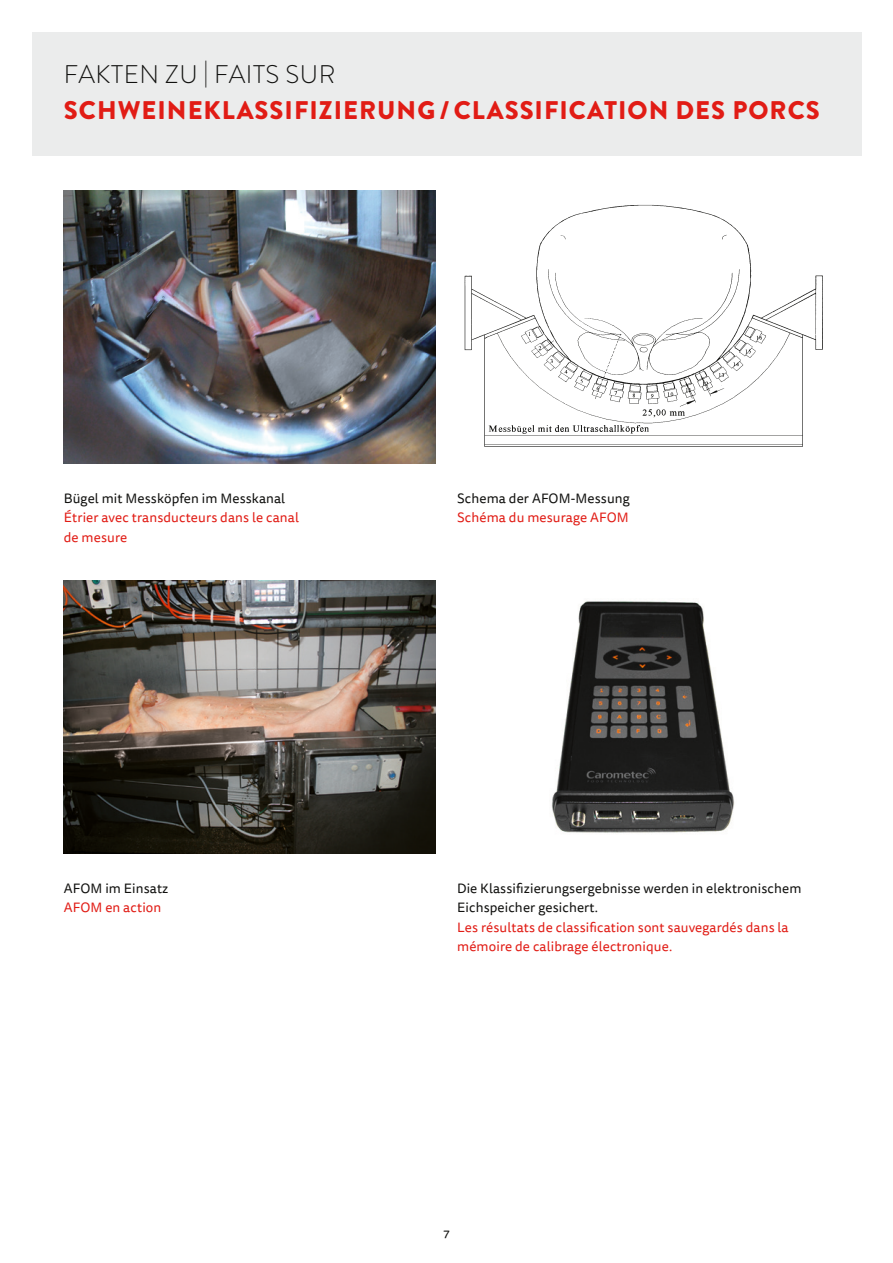
<style>
.page{position:relative;width:893px;height:1263px;background:#fff}
.page>*{position:absolute;margin:0;border:0;box-sizing:border-box;transform-origin:0 0}
.t1{font:900 25.5px "Brandon Grotesque";letter-spacing:.04em;color:#e11c15}
.t2{font:300 25.5px "Brandon Grotesque";letter-spacing:.02em;color:#11110f}
.t3{font:13.5px/19.5px "Tisa Sans Pro";letter-spacing:.01em;color:#e11c15}
.t4{font:13.5px/19.5px "Tisa Sans Pro";letter-spacing:.01em;color:#11110f}
.t5{font:12px "Tisa Sans Pro";color:#11110f}
</style>
<div class="page">
<div style="left:32px;top:32px;width:829px;height:123px;background:#ebecec"></div>
<img style="left:64px;top:191px;width:372px;height:273px">
<img style="left:464px;top:204px;width:359px;height:243px">
<img style="left:551px;top:600px;width:184px;height:233px">
<img style="left:64px;top:581px;width:372px;height:273px">
<h1 class="t2" style="left:64px;top:57px;width:273px">FAKTEN ZU | FAITS SUR</h1>
<h1 class="t1" style="left:64px;top:92px;width:757px">SCHWEINEKLASSIFIZIERUNG / CLASSIFICATION DES PORCS</h1>
<p class="t4" style="left:64px;top:488px;width:223px">Bügel mit Messköpfen im Messkanal</p>
<p class="t3" style="left:64px;top:508px;width:237px">Étrier avec transducteurs dans le canal de mesure</p>
<p class="t4" style="left:64px;top:878px;width:106px">AFOM im Einsatz</p>
<p class="t3" style="left:64px;top:898px;width:99px">AFOM en action</p>
<p class="t4" style="left:457px;top:488px;width:174px">Schema der AFOM-Messung</p>
<p class="t3" style="left:457px;top:508px;width:173px">Schéma du mesurage AFOM</p>
<p class="t4" style="left:457px;top:878px;width:346px">Die Klassifizierungsergebnisse werden in elektronischem<br>Eichspeicher gesichert.</p>
<p class="t3" style="left:457px;top:917px;width:333px">Les résultats de classification sont sauvegardés dans la mémoire de calibrage électronique.</p>
<p class="t5" style="left:443px;top:1225px;width:8px">7</p>
</div>
